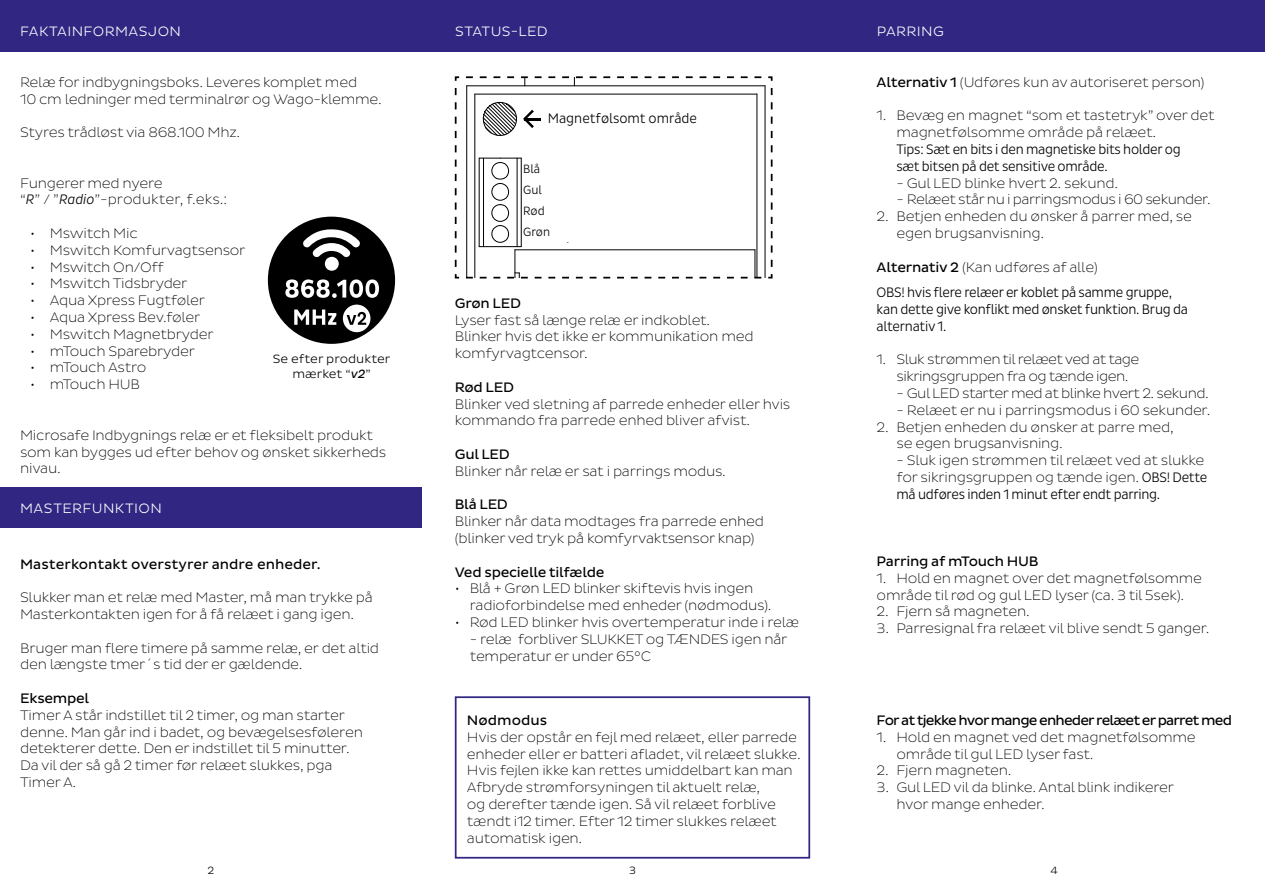
<style>
.page{position:relative;width:1265px;height:893px;background:#fff}
.page>*{position:absolute;margin:0;border:0;box-sizing:border-box;transform-origin:0 0}
.t1{font:17.32px "Arial";color:#000}
.t2{font:200 14px/16.8px "Pluto Sans";letter-spacing:-.02em;color:#000}
.t3{font:300 14px/16.8px "Pluto Sans Cond";letter-spacing:-.02em;color:#000}
.t4{font:200 14px/16.8px "Pluto Sans";letter-spacing:-.04em;color:#000}
.t5{font:14px "Pluto Sans";letter-spacing:-.02em;color:#000}
.t6{font:14px "Pluto Sans";color:#000}
.t7{font:14px "Pluto Sans";letter-spacing:-.06em;color:#000}
.t8{font:300 14px "Pluto Sans Cond";color:#000}
.t9{font:14px/20.3px "Arial";color:#000}
.t10{font:300 13.83px "Pluto Sans";letter-spacing:.03em;color:#fff}
.t11{font:300 12.25px/14.7px "Pluto Sans";color:#000;text-align:center}
.t12{font:300 12.25px/21px "Pluto Sans Cond";color:#000}
.t13{font:11.55px/20.7px "Arial";letter-spacing:-.005em;color:#000}
.t14{font:300 10.85px "Pluto Sans";color:#000}
.s1{font-family:"Pluto Sans Cond";font-weight:300;font-style:italic}
.s2{font-weight:400;font-style:italic}
.s3{font-weight:400}
.s4{font-family:"Pluto Sans Cond";font-weight:300}
</style>
<div class="page">
<div style="left:0;top:0;width:422px;height:51px;background:#312783"></div>
<div style="left:0;top:487px;width:422px;height:40px;background:#312783"></div>
<div style="left:422px;top:0;width:421px;height:51px;background:#312783"></div>
<div style="left:843px;top:0;width:422px;height:51px;background:#312783"></div>
<div style="left:455px;top:696px;width:355px;height:163px;border:2px solid #312783"></div>
<div style="left:268px;top:217px;width:127px;height:127px;background:#000;border-radius:50%"></div>
<svg style="left:303px;top:229px;width:57px;height:42px"></svg>
<svg style="left:285px;top:279px;width:94px;height:19px"></svg>
<svg style="left:294px;top:310px;width:42px;height:15px"></svg>
<div style="left:343px;top:305px;width:27px;height:27px;background:#fff;border-radius:50%"></div>
<svg style="left:347px;top:312px;width:19px;height:13px"></svg>
<svg style="left:454px;top:76px;width:319px;height:203px"></svg>
<div style="left:523px;top:159px;width:99px;height:83px;background:#fff"></div>
<div style="left:548px;top:105px;width:191px;height:25px;background:#fff"></div>
<p class="t10" style="left:20px;top:23px;width:162px">FAKTAINFORMASJON</p>
<p class="t2" style="left:20px;top:74px;width:363px">Relæ for indbygningsboks. Leveres komplet med<br>10 cm ledninger med terminalrør og Wago-klemme.</p>
<p class="t2" style="left:20px;top:124px;width:222px">Styres trådløst via 868.100 Mhz.</p>
<p class="t2" style="left:20px;top:175px;width:209px">Fungerer med nyere<br>“<span class="s1">R</span>” / ”<span class="s1">Radio</span>”-produkter, f.eks.:</p>
<p class="t2" style="left:30px;top:225px;width:109px">• Mswitch Mic</p>
<p class="t2" style="left:30px;top:242px;width:217px">• Mswitch Komfurvagtsensor</p>
<p class="t2" style="left:30px;top:259px;width:136px">• Mswitch On/Off</p>
<p class="t2" style="left:30px;top:275px;width:159px">• Mswitch Tidsbryder</p>
<p class="t2" style="left:30px;top:292px;width:177px">• Aqua Xpress Fugtføler</p>
<p class="t2" style="left:30px;top:309px;width:172px">• Aqua Xpress Bev.føler</p>
<p class="t2" style="left:30px;top:326px;width:185px">• Mswitch Magnetbryder</p>
<p class="t2" style="left:30px;top:343px;width:167px">• mTouch Sparebryder</p>
<p class="t2" style="left:30px;top:359px;width:118px">• mTouch Astro</p>
<p class="t2" style="left:30px;top:376px;width:112px">• mTouch HUB</p>
<p class="t11" style="left:273px;top:352px;width:119px">Se efter produkter mærket “<span class="s2">v2</span>”</p>
<p class="t2" style="left:20px;top:427px;width:368px">Microsafe Indbygnings relæ er et fleksibelt produkt som kan bygges ud efter behov og ønsket sikkerheds nivau.</p>
<p class="t10" style="left:20px;top:500px;width:143px">MASTERFUNKTION</p>
<p class="t6" style="left:20px;top:556px;width:302px">Masterkontakt overstyrer andre enheder.</p>
<p class="t2" style="left:20px;top:589px;width:354px">Slukker man et relæ med Master, må man trykke på<br>Masterkontakten igen for å få relæet i gang igen.</p>
<p class="t2" style="left:20px;top:639px;width:361px">Bruger man flere timere på samme relæ, er det altid den længste tmer´s tid der er gældende.</p>
<p class="t5" style="left:20px;top:690px;width:71px">Eksempel</p>
<p class="t2" style="left:20px;top:707px;width:344px">Timer A står indstillet til 2 timer, og man starter denne. Man går ind i badet, og bevægelsesføleren detekterer dette. Den er indstillet til 5 minutter.<br>Da vil der så gå 2 timer før relæet slukkes, pga Timer A.</p>
<p class="t10" style="left:455px;top:23px;width:94px">STATUS-LED</p>
<p class="t1" style="left:548px;top:106px;width:180px">Magnetfølsomt område</p>
<p class="t8" style="left:548px;top:110px;width:151px">Magnetfølsomt område</p>
<p class="t12" style="left:523px;top:159px;width:28px">Blå<br>Gul<br>Rød<br>Grøn</p>
<p class="t13" style="left:524px;top:161px;width:18px">Blå</p>
<p class="t13" style="left:524px;top:181px;width:34px">Gul<br>Rød<br>Grønn</p>
<p class="t5" style="left:455px;top:295px;width:68px">Grøn LED</p>
<p class="t2" style="left:455px;top:312px;width:300px">Lyser fast så længe relæ er indkoblet.<br>Blinker hvis det ikke er kommunikation med komfyrvagtcensor.</p>
<p class="t5" style="left:455px;top:379px;width:61px">Rød LED</p>
<p class="t2" style="left:455px;top:396px;width:337px">Blinker ved sletning af parrede enheder eller hvis kommando fra parrede enhed bliver afvist.</p>
<p class="t5" style="left:455px;top:446px;width:57px">Gul LED</p>
<p class="t2" style="left:455px;top:463px;width:273px">Blinker når relæ er sat i parrings modus.</p>
<p class="t5" style="left:455px;top:497px;width:55px">Blå LED</p>
<p class="t2" style="left:455px;top:513px;width:311px">Blinker når data modtages fra parrede enhed (blinker ved tryk på komfyrvaktsensor knap)</p>
<p class="t5" style="left:455px;top:564px;width:151px">Ved specielle tilfælde</p>
<p class="t2" style="left:470px;top:580px;width:303px;text-indent:-15px">• Blå + Grøn LED blinker skiftevis hvis ingen radioforbindelse med enheder (nødmodus).</p>
<p class="t2" style="left:455px;top:614px;width:346px">• Rød LED blinker hvis overtemperatur inde i relæ</p>
<p class="t2" style="left:470px;top:631px;width:319px">- relæ forbliver SLUKKET og TÆNDES igen når temperatur er under 65°C</p>
<p class="t9" style="left:487px;top:569px;width:56px;rotate:90deg">Last<br>Max 16A</p>
<p class="t6" style="left:467px;top:712px;width:82px">Nødmodus</p>
<p class="t2" style="left:467px;top:729px;width:335px">Hvis der opstår en fejl med relæet, eller parrede enheder eller er batteri afladet, vil relæet slukke.<br>Hvis fejlen ikke kan rettes umiddelbart kan man Afbryde strømforsyningen til aktuelt relæ,<br>og derefter tænde igen. Så vil relæet forblive tændt i12 timer. Efter 12 timer slukkes relæet automatisk igen.</p>
<p class="t10" style="left:877px;top:23px;width:69px">PARRING</p>
<p class="t2" style="left:877px;top:74px;width:329px"><span class="s3">Alternativ 1</span> (Udføres kun av autoriseret person)</p>
<p class="t2" style="left:896px;top:107px;width:320px;text-indent:-20px">1. Bevæg en magnet “som et tastetryk” over det magnetfølsomme område på relæet.</p>
<p class="t3" style="left:896px;top:141px;width:286px">Tips: Sæt en bits i den magnetiske bits holder og sæt bitsen på det sensitive område.</p>
<p class="t2" style="left:896px;top:175px;width:223px">- Gul LED blinke hvert 2. sekund.</p>
<p class="t4" style="left:896px;top:191px;width:316px">- Relæet står nu i parringsmodus i 60 sekunder.</p>
<p class="t2" style="left:896px;top:208px;width:297px;text-indent:-20px">2. Betjen enheden du ønsker å parrer med, se egen brugsanvisning.</p>
<p class="t2" style="left:877px;top:259px;width:223px"><span class="s3">Alternativ 2</span> (Kan udføres af alle)</p>
<p class="t3" style="left:877px;top:284px;width:313px">OBS! hvis flere relæer er koblet på samme gruppe, kan dette give konflikt med ønsket funktion. Brug da alternativ 1.</p>
<p class="t4" style="left:896px;top:351px;width:245px;text-indent:-20px">1. Sluk strømmen til relæet ved at tage sikringsgruppen fra og tænde igen.</p>
<p class="t4" style="left:896px;top:385px;width:314px">- Gul LED starter med at blinke hvert 2. sekund.</p>
<p class="t2" style="left:896px;top:402px;width:315px">- Relæet er nu i parringsmodus i 60 sekunder.</p>
<p class="t2" style="left:896px;top:419px;width:279px;text-indent:-20px">2. Betjen enheden du ønsker at parre med, se egen brugsanvisning.</p>
<p class="t2" style="left:896px;top:452px;width:312px">- Sluk igen strømmen til relæet ved at slukke for sikringsgruppen og tænde igen. <span class="s4">OBS! Dette</span></p>
<p class="t3" style="left:896px;top:486px;width:265px">må udføres inden 1 minut efter endt parring.</p>
<p class="t5" style="left:877px;top:553px;width:164px">Parring af mTouch HUB</p>
<p class="t2" style="left:877px;top:570px;width:327px">1. Hold en magnet over det magnetfølsomme område til rød og gul LED lyser (ca. 3 til 5sek).</p>
<p class="t2" style="left:877px;top:603px;width:155px">2. Fjern så magneten.</p>
<p class="t2" style="left:877px;top:620px;width:334px">3. Parresignal fra relæet vil blive sendt 5 ganger.</p>
<p class="t7" style="left:877px;top:712px;width:357px">For at tjekke hvor mange enheder relæet er parret med</p>
<p class="t2" style="left:896px;top:729px;width:301px;text-indent:-20px">1. Hold en magnet ved det magnetfølsomme område til gul LED lyser fast.</p>
<p class="t2" style="left:877px;top:762px;width:137px">2. Fjern magneten.</p>
<p class="t2" style="left:896px;top:779px;width:279px;text-indent:-20px">3. Gul LED vil da blinke. Antal blink indikerer hvor mange enheder.</p>
<p class="t14" style="left:207px;top:864px;width:8px">2</p>
<p class="t14" style="left:629px;top:864px;width:8px">3</p>
<p class="t14" style="left:1050px;top:864px;width:9px">4</p>
</div>
